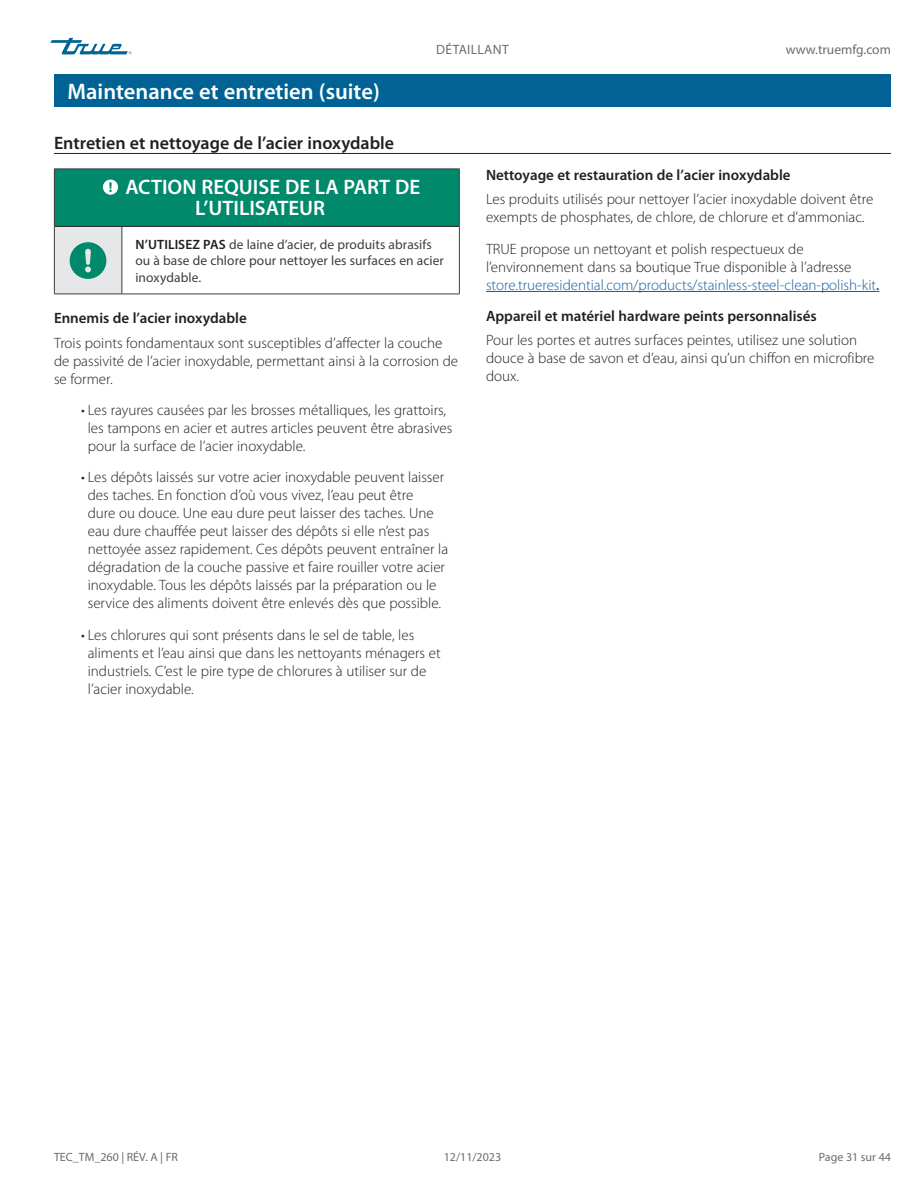
<style>
.page{position:relative;width:918px;height:1188px;background:#fff}
.page>*{position:absolute;margin:0;border:0;box-sizing:border-box;transform-origin:0 0}
.Section_Title_Black_bar_page_headline{font:600 22.5px "Myriad Pro";color:#fff}
.Table_title_bar{font:600 21px/21px "Myriad Pro";color:#fff}
.Subhead_underscore_H1{font:600 18px "Myriad Pro";color:#231f20}
.Body_Text_light_Normal{font:300 15px/18px "Myriad Pro";color:#231f20}
.Subhead_NO_underscore_H2{font:600 15px "Myriad Pro";color:#231f20}
.Table_text{font:13.5px/16.5px "Myriad Pro";letter-spacing:.005em;color:#3e3e3f}
.t1{font:13.5px "Myriad Pro";letter-spacing:.01em;color:#6c6d70}
.t2{font:12px "Myriad Pro";color:#6c6d70}
.s1{font-weight:600;color:#231f20}
.s2{color:#175d9e}
.s3{font-weight:600;font-size:13.5px;color:#016395}
</style>
<div class="page">
<svg style="left:50px;top:38px;width:82px;height:16px"></svg>
<div style="left:54px;top:74px;width:837px;height:33px;background:#016395"></div>
<hr style="left:54px;top:153px;width:837px;height:1px;background:#231f20">
<div style="left:54px;top:169px;width:405px;height:57px;background:#00896b"></div>
<div style="left:54px;top:226px;width:68px;height:68px;background:#e6e7e9"></div>
<hr style="left:54px;top:168px;width:68px;height:1px;background:#3e3e3f">
<hr style="left:54px;top:169px;width:1px;height:57px;background:#3e3e3f">
<hr style="left:122px;top:168px;width:338px;height:1px;background:#3e3e3f">
<hr style="left:459px;top:169px;width:1px;height:57px;background:#3e3e3f">
<hr style="left:54px;top:226px;width:1px;height:68px;background:#3e3e3f">
<hr style="left:122px;top:227px;width:1px;height:67px;background:#3e3e3f">
<hr style="left:459px;top:226px;width:1px;height:68px;background:#3e3e3f">
<hr style="left:54px;top:294px;width:68px;height:1px;background:#3e3e3f">
<hr style="left:122px;top:294px;width:338px;height:1px;background:#3e3e3f">
<hr style="left:55px;top:226px;width:67px;height:1px;background:#231f20">
<hr style="left:122px;top:226px;width:337px;height:1px;background:#231f20">
<svg style="left:103px;top:180px;width:15px;height:15px"></svg>
<svg style="left:70px;top:242px;width:36px;height:37px"></svg>
<hr style="left:486px;top:291px;width:390px;height:1px;background:#175d9e">
<p class="Section_Title_Black_bar_page_headline" style="left:68px;top:79px;width:314px">Maintenance et entretien (suite)</p>
<p class="Subhead_underscore_H1" style="left:54px;top:132px;width:342px">Entretien et nettoyage de l’acier inoxydable</p>
<p class="t1" style="left:436px;top:42px;width:74px">DÉTAILLANT</p>
<p class="t1" style="left:786px;top:42px;width:107px">www.truemfg.com</p>
<p class="Table_title_bar" style="left:195px;top:177px;width:226px;text-indent:-70px">ACTION REQUISE DE LA PART DE<br>L’UTILISATEUR</p>
<p class="Table_text" style="left:135px;top:236px;width:310px"><span class="s1">N’UTILISEZ PAS</span> de laine d’acier, de produits abrasifs ou à base de chlore pour nettoyer les surfaces en acier inoxydable.</p>
<p class="Subhead_NO_underscore_H2" style="left:54px;top:310px;width:194px">Ennemis de l’acier inoxydable</p>
<p class="Body_Text_light_Normal" style="left:54px;top:334px;width:406px">Trois points fondamentaux sont susceptibles d’affecter la couche de passivité de l’acier inoxydable, permettant ainsi à la corrosion de se former.</p>
<p class="Body_Text_light_Normal" style="left:88px;top:402px;width:366px;text-indent:-7px">• Les rayures causées par les brosses métalliques, les grattoirs, les tampons en acier et autres articles peuvent être abrasives pour la surface de l’acier inoxydable.</p>
<p class="Body_Text_light_Normal" style="left:88px;top:469px;width:362px;text-indent:-7px">• Les dépôts laissés sur votre acier inoxydable peuvent laisser des taches. En fonction d’où vous vivez, l’eau peut être<br>dure ou douce. Une eau dure peut laisser des taches. Une eau dure chauffée peut laisser des dépôts si elle n’est pas nettoyée assez rapidement. Ces dépôts peuvent entraîner la dégradation de la couche passive et faire rouiller votre acier inoxydable. Tous les dépôts laissés par la préparation ou le service des aliments doivent être enlevés dès que possible.</p>
<p class="Body_Text_light_Normal" style="left:88px;top:626px;width:354px;text-indent:-7px">• Les chlorures qui sont présents dans le sel de table, les aliments et l’eau ainsi que dans les nettoyants ménagers et industriels. C’est le pire type de chlorures à utiliser sur de l’acier inoxydable.</p>
<p class="Subhead_NO_underscore_H2" style="left:486px;top:166px;width:306px">Nettoyage et restauration de l’acier inoxydable</p>
<p class="Body_Text_light_Normal" style="left:486px;top:191px;width:389px">Les produits utilisés pour nettoyer l’acier inoxydable doivent être exempts de phosphates, de chlore, de chlorure et d’ammoniac.</p>
<p class="Body_Text_light_Normal" style="left:486px;top:240px;width:395px">TRUE propose un nettoyant et polish respectueux de l’environnement dans sa boutique True disponible à l’adresse <span class="s2">store.trueresidential.com/products/stainless-steel-clean-polish-kit</span><span class="s3">.</span></p>
<p class="Subhead_NO_underscore_H2" style="left:486px;top:307px;width:332px">Appareil et matériel hardware peints personnalisés</p>
<p class="Body_Text_light_Normal" style="left:486px;top:332px;width:390px">Pour les portes et autres surfaces peintes, utilisez une solution douce à base de savon et d’eau, ainsi qu’un chiffon en microfibre doux.</p>
<p class="t2" style="left:54px;top:1150px;width:125px">TEC_TM_260 | RÉV. A | FR</p>
<p class="t2" style="left:444px;top:1150px;width:59px">12/11/2023</p>
<p class="t2" style="left:819px;top:1150px;width:74px">Page 31 sur 44</p>
</div>
